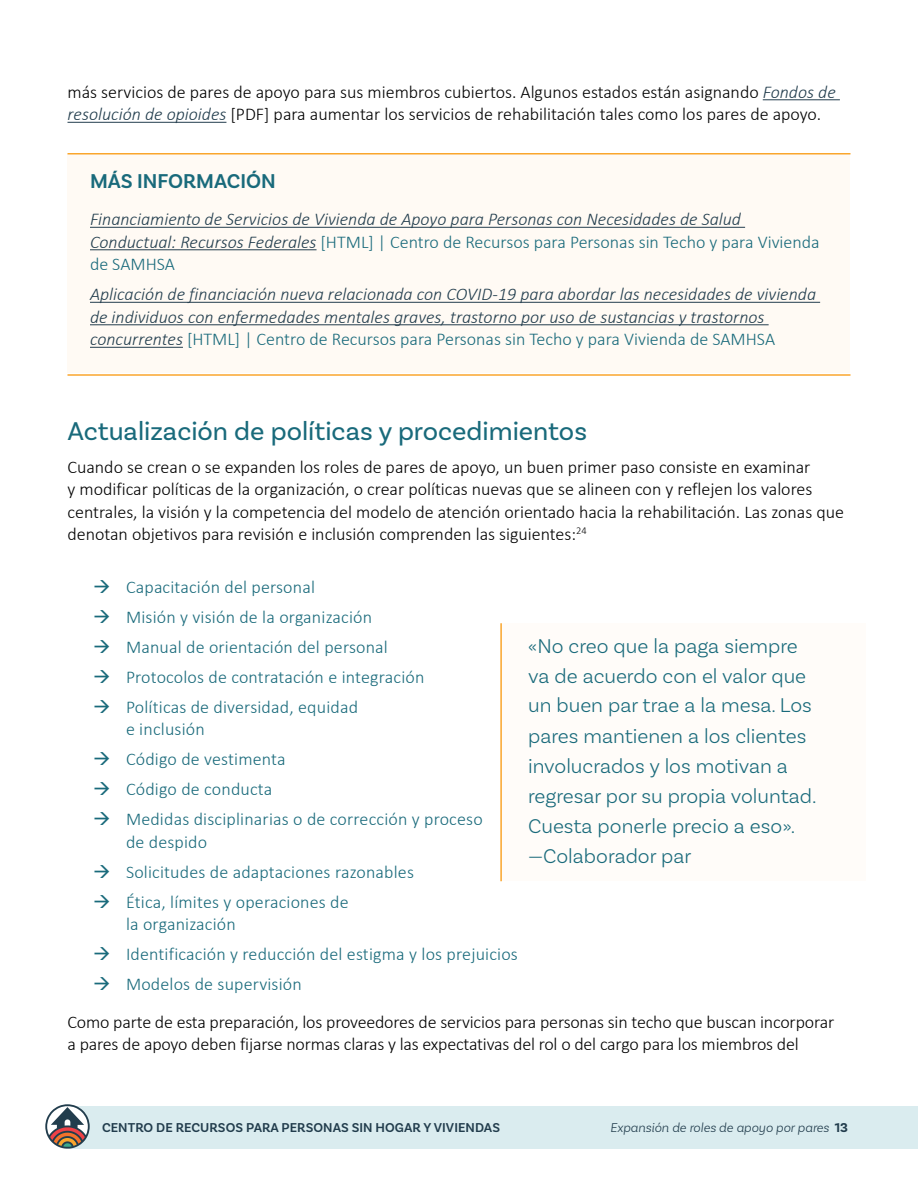
<style>
.page{position:relative;width:918px;height:1188px;background:#fff}
.page>*{position:absolute;margin:0;border:0;box-sizing:border-box;transform-origin:0 0}
.t1{font:27px "Basic Sans";color:#196a7b}
.t2{font:300 21px/30px "Basic Sans";color:#196a7b}
.t3{font:600 21px "Basic Sans";color:#196a7b}
.t4{font:300 18px/22.5px "Calibri";color:#000}
.t5{font:italic 300 18px/22.5px "Calibri";color:#223d4d}
.t6{font:300 18px/22.5px "Calibri";letter-spacing:.01em;color:#196a7b}
.t7{font:600 13.5px "Basic Sans";letter-spacing:.005em;color:#223d4d}
.t8{font:italic 300 13.5px "Basic Sans";color:#223d4d}
.s1{font-style:italic;color:#223d4d}
.s2{font-style:normal;color:#196a7b}
.s3{font-weight:700;font-style:normal}
</style>
<div class="page">
<hr style="left:0;top:1106px;width:1px;height:43px;background:#83c0cb">
<div style="left:66px;top:1106px;width:852px;height:43px;background:#daecef"></div>
<svg style="left:45px;top:1104px;width:45px;height:45px"></svg>
<hr style="left:763px;top:99px;width:77px;height:1px;background:#223d4d">
<hr style="left:68px;top:122px;width:158px;height:1px;background:#223d4d">
<div style="left:68px;top:154px;width:782px;height:57px;background:#fffaf4"></div>
<hr style="left:68px;top:153px;width:782px;height:1px;background:#faa62c">
<div style="left:68px;top:188px;width:782px;height:186px;background:#fffaf4"></div>
<hr style="left:68px;top:374px;width:782px;height:2px;background:#faa62c">
<hr style="left:90px;top:227px;width:655px;height:1px;background:#223d4d">
<hr style="left:90px;top:249px;width:227px;height:1px;background:#223d4d">
<hr style="left:90px;top:302px;width:730px;height:1px;background:#223d4d">
<hr style="left:90px;top:324px;width:679px;height:1px;background:#223d4d">
<hr style="left:90px;top:347px;width:93px;height:1px;background:#223d4d">
<div style="left:501px;top:623px;width:365px;height:258px;background:#fffcf9"></div>
<hr style="left:500px;top:623px;width:2px;height:258px;background:#faa62c">
<p class="t4" style="left:68px;top:80px;width:770px">más servicios de pares de apoyo para sus miembros cubiertos. Algunos estados están asignando <span class="s1">Fondos de resolución de opioides</span> [PDF] para aumentar los servicios de rehabilitación tales como los pares de apoyo.</p>
<h4 class="t3" style="left:90px;top:168px;width:187px">MÁS INFORMACIÓN</h4>
<p class="t5" style="left:90px;top:208px;width:731px">Financiamiento de Servicios de Vivienda de Apoyo para Personas con Necesidades de Salud<br>Conductual: Recursos Federales <span class="s2">[HTML] | Centro de Recursos para Personas sin Techo y para Vivienda de SAMHSA</span></p>
<p class="t5" style="left:90px;top:283px;width:728px">Aplicación de financiación nueva relacionada con COVID-19 para abordar las necesidades de vivienda de individuos con enfermedades mentales graves, trastorno por uso de sustancias y trastornos concurrentes <span class="s2">[HTML] | Centro de Recursos para Personas sin Techo y para Vivienda de SAMHSA</span></p>
<h3 class="t1" style="left:68px;top:415px;width:521px">Actualización de políticas y procedimientos</h3>
<p class="t4" style="left:68px;top:455px;width:778px">Cuando se crean o se expanden los roles de pares de apoyo, un buen primer paso consiste en examinar<br>y modificar políticas de la organización, o crear políticas nuevas que se alineen con y reflejen los valores centrales, la visión y la competencia del modelo de atención orientado hacia la rehabilitación. Las zonas que denotan objetivos para revisión e inclusión comprenden las siguientes:<sup>24</sup></p>
<p class="t6" style="left:126px;top:575px;width:190px">Capacitación del personal</p>
<p class="t6" style="left:126px;top:605px;width:248px">Misión y visión de la organización</p>
<p class="t6" style="left:126px;top:635px;width:263px">Manual de orientación del personal</p>
<p class="t6" style="left:126px;top:665px;width:300px">Protocolos de contratación e integración</p>
<p class="t6" style="left:126px;top:695px;width:234px">Políticas de diversidad, equidad e inclusión</p>
<p class="t6" style="left:126px;top:748px;width:161px">Código de vestimenta</p>
<p class="t6" style="left:126px;top:778px;width:148px">Código de conducta</p>
<p class="t6" style="left:126px;top:808px;width:358px">Medidas disciplinarias o de corrección y proceso de despido</p>
<p class="t6" style="left:126px;top:860px;width:290px">Solicitudes de adaptaciones razonables</p>
<p class="t6" style="left:126px;top:890px;width:224px">Ética, límites y operaciones de la organización</p>
<p class="t6" style="left:126px;top:943px;width:393px">Identificación y reducción del estigma y los prejuicios</p>
<p class="t6" style="left:126px;top:973px;width:177px">Modelos de supervisión</p>
<p class="t4" style="left:68px;top:1010px;width:768px">Como parte de esta preparación, los proveedores de servicios para personas sin techo que buscan incorporar a pares de apoyo deben fijarse normas claras y las expectativas del rol o del cargo para los miembros del</p>
<p class="t2" style="left:528px;top:630px;width:290px">«No creo que la paga siempre va de acuerdo con el valor que un buen par trae a la mesa. Los pares mantienen a los clientes involucrados y los motivan a regresar por su propia voluntad.<br>Cuesta ponerle precio a eso».</p>
<p class="t2" style="left:528px;top:840px;width:165px">—Colaborador par</p>
<p class="t7" style="left:102px;top:1119px;width:400px">CENTRO DE RECURSOS PARA PERSONAS SIN HOGAR Y VIVIENDAS</p>
<p class="t8" style="left:610px;top:1119px;width:239px">Expansión de roles de apoyo por pares <span class="s3">13</span></p>
</div>
